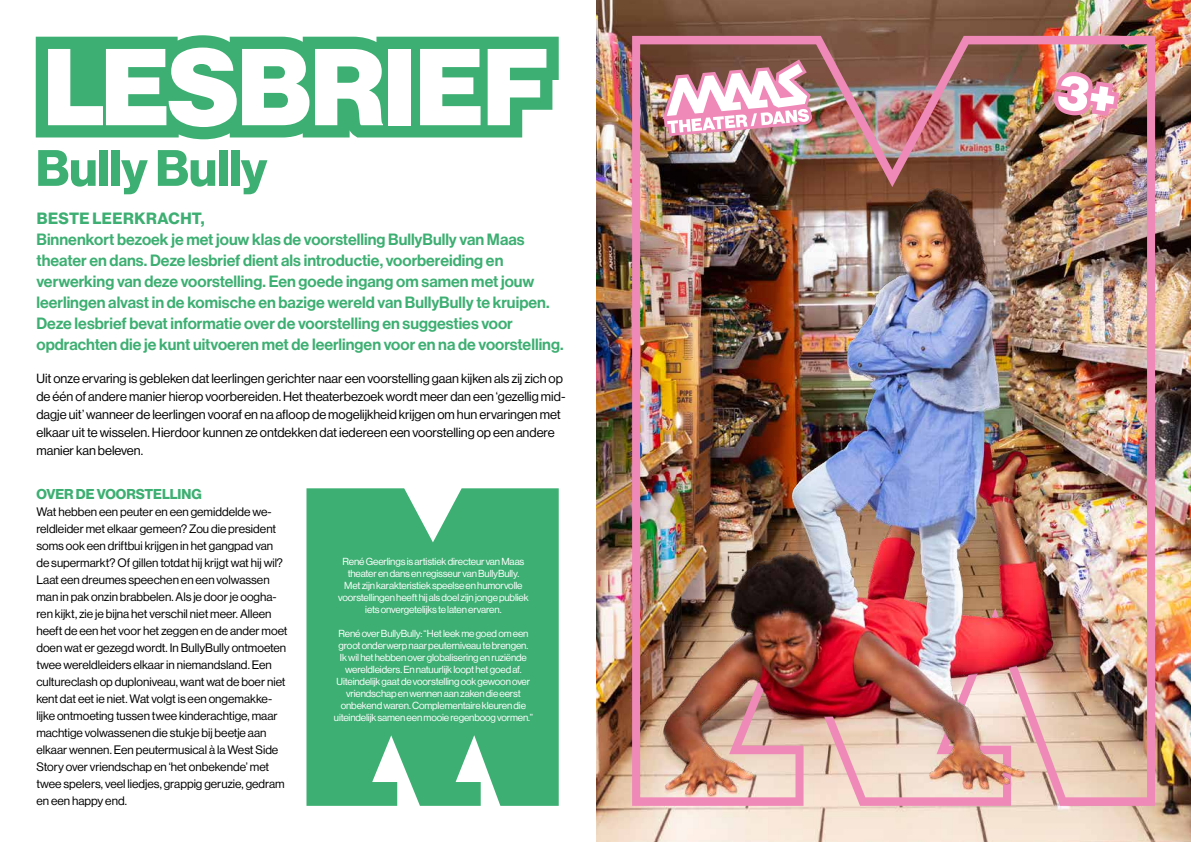
<style>
.page{position:relative;width:1191px;height:842px;background:#fff}
.page>*{position:absolute;margin:0;border:0;box-sizing:border-box;transform-origin:0 0}
.t1{font:700 50px "Neue Haas Display";letter-spacing:-.005em;color:#3daf72}
.t2{font:16px/21px "Neue Haas Display Mediu";color:#3daf72}
.t3{font:700 16px "Neue Haas Display";letter-spacing:.025em;color:#3daf72}
.t4{font:700 14px "Neue Haas Display";color:#3daf72}
.t5{font:13px/18px "Neue Haas Display";color:#000}
.t6{font:12px/17px "Neue Haas Display";color:#000}
.t7{font:10px/12px "Neue Haas Display";letter-spacing:-.015em;color:#fff;text-align:center}
</style>
<div class="page">
<img style="left:596px;top:0;width:595px;height:842px">
<div style="left:306px;top:488px;width:253px;height:318px;background:#3daf72"></div>
<svg style="left:36px;top:35px;width:523px;height:104px;background:#5bbb88"></svg>
<svg style="left:48px;top:48px;width:261px;height:79px"></svg>
<svg style="left:315px;top:49px;width:68px;height:76px"></svg>
<div style="left:389px;top:49px;width:22px;height:76px;background:#fff"></div>
<svg style="left:420px;top:49px;width:60px;height:76px"></svg>
<svg style="left:487px;top:49px;width:59px;height:76px"></svg>
<img style="left:632px;top:36px;width:523px;height:770px">
<img style="left:644px;top:188px;width:442px;height:632px">
<h1 class="t1" style="left:36px;top:139px;width:233px">Bully Bully</h1>
<h2 class="t3" style="left:37px;top:209px;width:169px">BESTE LEERKRACHT,</h2>
<p class="t2" style="left:36px;top:229px;width:529px">Binnenkort bezoek je met jouw klas de voorstelling BullyBully van Maas theater en dans. Deze lesbrief dient als introductie, voorbereiding en verwerking van deze voorstelling. Een goede ingang om samen met jouw leerlingen alvast in de komische en bazige wereld van BullyBully te kruipen.<br>Deze lesbrief bevat informatie over de voorstelling en suggesties voor opdrachten die je kunt uitvoeren met de leerlingen voor en na de voorstelling.</p>
<p class="t5" style="left:36px;top:369px;width:530px">Uit onze ervaring is gebleken dat leerlingen gerichter naar een voorstelling gaan kijken als zij zich op de één of andere manier hierop voorbereiden. Het theaterbezoek wordt meer dan een ‘gezellig mid&shy;dagje uit’ wanneer de leerlingen vooraf en na afloop de mogelijkheid krijgen om hun ervaringen met elkaar uit te wisselen. Hierdoor kunnen ze ontdekken dat iedereen een voorstelling op een andere manier kan beleven.</p>
<p class="t4" style="left:36px;top:486px;width:167px">OVER DE VOORSTELLING</p>
<p class="t6" style="left:36px;top:503px;width:253px">Wat hebben een peuter en een gemiddelde we&shy;reldleider met elkaar gemeen? Zou die president soms ook een driftbui krijgen in het gangpad van de supermarkt? Of gillen totdat hij krijgt wat hij wil?<br>Laat een dreumes speechen en een volwassen man in pak onzin brabbelen. Als je door je oogha&shy;ren kijkt, zie je bijna het verschil niet meer. Alleen heeft de een het voor het zeggen en de ander moet doen wat er gezegd wordt. In BullyBully ontmoeten twee wereldleiders elkaar in niemandsland. Een cultureclash op duploniveau, want wat de boer niet kent dat eet ie niet. Wat volgt is een ongemakke&shy;lijke ontmoeting tussen twee kinderachtige, maar machtige volwassenen die stukje bij beetje aan elkaar wennen. Een peutermusical à la West Side Story over vriendschap en ‘het onbekende’ met twee spelers, veel liedjes, grappig geruzie, gedram en een happy end.</p>
<p class="t7" style="left:338px;top:555px;width:192px">René Geerlings is artistiek directeur van Maas theater en dans en regisseur van BullyBully.<br>Met zijn karakteristiek speelse en humorvolle voorstellingen heeft hij als doel zijn jonge publiek iets onvergetelijks te laten ervaren.</p>
<p class="t7" style="left:334px;top:627px;width:200px">René over BullyBully: “Het leek me goed om een groot onderwerp naar peuterniveau te brengen.<br>Ik wil het hebben over globalisering en ruziënde wereldleiders. En natuurlijk loopt het goed af.<br>Uiteindelijk gaat de voorstelling ook gewoon over vriendschap en wennen aan zaken die eerst onbekend waren. Complementaire kleuren die uiteindelijk samen een mooie regenboog vormen.”</p>
</div>
